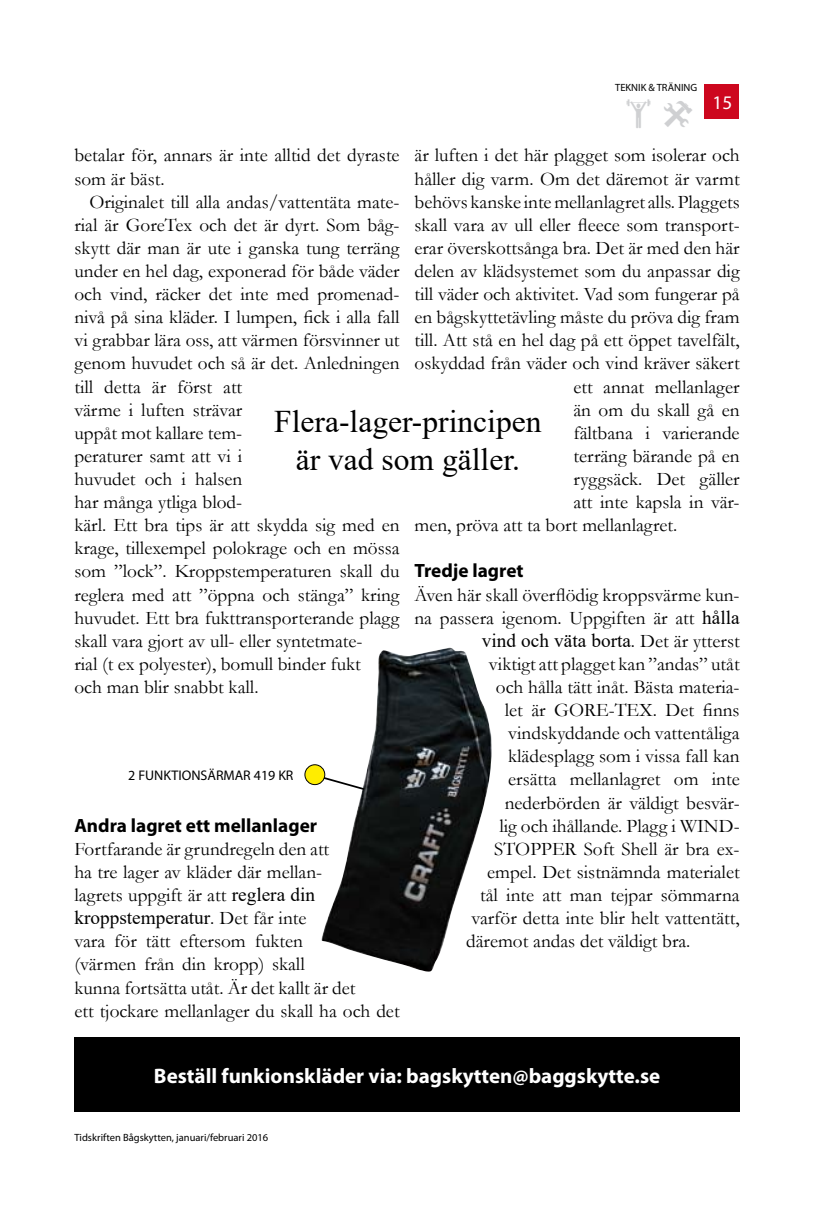
<style>
.page{position:relative;width:839px;height:1211px;background:#fff}
.page>*{position:absolute;margin:0;border:0;box-sizing:border-box;transform-origin:0 0}
.t1{font:31.5px/37.8px "Times New Roman";color:#000;text-align:center}
.t2{font:700 21px "Myriad Pro";color:#fff}
.t3{font:19.25px/23.1px "Garamond";color:#000}
.t4{font:19.25px "Times New Roman";color:#000}
.t5{font:700 19.25px "Myriad Pro";color:#000}
.t6{font:19.25px "Myriad Pro";color:#fff}
.t7{font:14px "Myriad Pro";color:#000}
.t8{font:10.5px "Myriad Pro";color:#000}
.s1{font-family:"Times New Roman"}
.s2{font-family:"Garamond"}
</style>
<div class="page">
<div style="left:703px;top:84px;width:35px;height:35px;background:#cd071e"></div>
<img style="left:321px;top:647px;width:170px;height:324px">
<svg style="left:320px;top:775px;width:46px;height:16px"></svg>
<div style="left:305px;top:764px;width:20px;height:20px;background:#ffed00;border-radius:50%"></div>
<div style="left:304px;top:764px;width:21px;height:21px;border:1px solid #000;border-radius:50%"></div>
<div style="left:74px;top:1037px;width:665px;height:74px;background:#000"></div>
<p class="t8" style="left:615px;top:81px;width:84px">TEKNIK &amp; TRÄNING</p>
<p class="t6" style="left:712px;top:90px;width:21px">15</p>
<p class="t3" style="left:74px;top:143px;width:326px">betalar för, annars är inte alltid det dyraste som är bäst.</p>
<p class="t3" style="left:74px;top:190px;width:326px;text-indent:15px">Originalet till alla andas/vattentäta mate&shy;rial är GoreTex och det är dyrt. Som båg&shy;skytt där man är ute i ganska tung terräng under en hel dag, exponerad för både väder och vind, räcker det inte med promenad&shy;nivå på sina kläder. I lumpen, fick i alla fall vi grabbar lära oss, att värmen försvinner ut genom huvudet och så är det. Anledningen till detta är först att<br>värme i luften strävar<br>uppåt mot kallare tem-<br>peraturer samt att vi i<br>huvudet och i halsen<br>har många ytliga blod-<br>kärl. Ett bra tips är att skydda sig med en krage, tillexempel polokrage och en mössa som ”lock”. Kroppstemperaturen skall du reglera med att ”öppna och stänga” kring huvudet. Ett bra fukttransporterande plagg skall vara gjort av ull- eller syntetmate-<br>rial (t ex polyester), bomull binder fukt<br>och man blir snabbt kall.</p>
<p class="t3" style="left:414px;top:143px;width:326px">är luften i det här plagget som isolerar och</p>
<p class="t3" style="left:414px;top:166px;width:326px">håller dig varm. Om det däremot är varmt</p>
<p class="t3" style="left:414px;top:190px;width:326px">behövs kanske inte mellanlagret alls. Plaggets</p>
<p class="t3" style="left:414px;top:213px;width:326px">skall vara av ull eller fleece som transport-</p>
<p class="t3" style="left:414px;top:236px;width:326px">erar överskottsånga bra. Det är med den här</p>
<p class="t3" style="left:414px;top:259px;width:326px">delen av klädsystemet som du anpassar dig</p>
<p class="t3" style="left:414px;top:282px;width:326px">till väder och aktivitet. Vad som fungerar på</p>
<p class="t3" style="left:414px;top:305px;width:326px">en bågskyttetävling måste du pröva dig fram</p>
<p class="t3" style="left:414px;top:328px;width:326px">till. Att stå en hel dag på ett öppet tavelfält,</p>
<p class="t3" style="left:414px;top:351px;width:326px">oskyddad från väder och vind kräver säkert</p>
<p class="t3" style="left:573px;top:374px;width:168px">ett annat mellanlager</p>
<p class="t3" style="left:573px;top:397px;width:168px">än om du skall gå en</p>
<p class="t3" style="left:573px;top:421px;width:168px">fältbana i varierande</p>
<p class="t3" style="left:573px;top:444px;width:168px">terräng bärande på en</p>
<p class="t3" style="left:573px;top:467px;width:168px">ryggsäck. Det gäller</p>
<p class="t3" style="left:573px;top:490px;width:168px">att inte kapsla in vär-</p>
<p class="t3" style="left:414px;top:513px;width:264px">men, pröva att ta bort mellanlagret.</p>
<p class="t5" style="left:414px;top:558px;width:111px">Tredje lagret</p>
<p class="t3" style="left:414px;top:582px;width:326px">Även här skall överflödig kroppsvärme kun&shy;na passera igenom. Uppgiften är att <span class="s1">hålla</span></p>
<p class="t4" style="left:482px;top:626px;width:259px">vind och väta borta<span class="s2">. Det är ytterst</span></p>
<p class="t3" style="left:489px;top:652px;width:252px">viktigt att plagget kan ”andas” utåt</p>
<p class="t3" style="left:496px;top:675px;width:245px">och hålla tätt inåt. Bästa materia-</p>
<p class="t3" style="left:504px;top:698px;width:236px">let är GORE-TEX. Det finns</p>
<p class="t3" style="left:508px;top:721px;width:233px">vindskyddande och vattentåliga</p>
<p class="t3" style="left:508px;top:744px;width:233px">klädesplagg som i vissa fall kan</p>
<p class="t3" style="left:508px;top:767px;width:233px">ersätta mellanlagret om inte</p>
<p class="t3" style="left:504px;top:790px;width:236px">nederbörden är väldigt besvär-</p>
<p class="t3" style="left:499px;top:813px;width:242px">lig och ihållande. Plagg i WIND-</p>
<p class="t3" style="left:494px;top:836px;width:247px">STOPPER Soft Shell är bra ex-</p>
<p class="t3" style="left:487px;top:859px;width:254px">empel. Det sistnämnda materialet</p>
<p class="t3" style="left:480px;top:883px;width:261px">tål inte att man tejpar sömmarna</p>
<p class="t3" style="left:471px;top:906px;width:270px">varför detta inte blir helt vattentätt,</p>
<p class="t3" style="left:466px;top:929px;width:226px">däremot andas det väldigt bra.</p>
<h1 class="t1" style="left:274px;top:402px;width:268px">Flera-lager-principen är vad som gäller.</h1>
<p class="t7" style="left:128px;top:766px;width:167px">2 FUNKTIONSÄRMAR 419 KR</p>
<p class="t5" style="left:74px;top:812px;width:244px">Andra lagret ett mellanlager</p>
<p class="t3" style="left:74px;top:836px;width:256px">Fortfarande är grundregeln den att ha tre lager av kläder där mellan&shy;lagrets uppgift är att <span class="s1">reglera din</span></p>
<p class="t4" style="left:74px;top:904px;width:233px">kroppstemperatur<span class="s2">. Det får inte</span></p>
<p class="t3" style="left:74px;top:929px;width:326px">vara för tätt eftersom fukten<br>(värmen från din kropp) skall<br>kunna fortsätta utåt. Är det kallt är det<br>ett tjockare mellanlager du skall ha och det</p>
<p class="t2" style="left:154px;top:1061px;width:507px">Beställ funkionskläder via: bagskytten@baggskytte.se</p>
<p class="t8" style="left:74px;top:1131px;width:195px">Tidskriften Bågskytten, januari/februari 2016</p>
</div>
